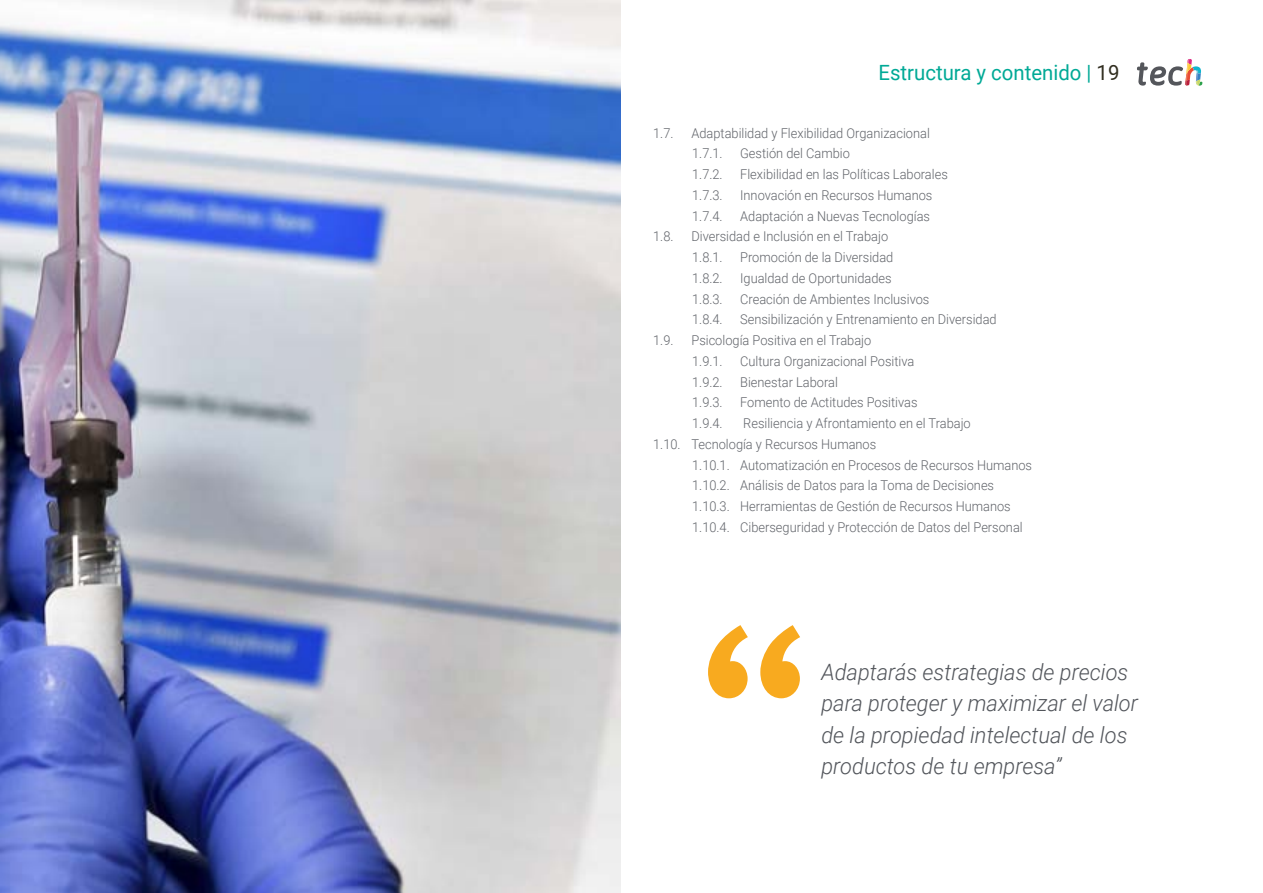
<style>
.page{position:relative;width:1263px;height:893px;background:#fff}
.page>*{position:absolute;margin:0;border:0;box-sizing:border-box;transform-origin:0 0}
.t1{font:italic 300 22.5px/31.5px "Roboto";color:#52555b}
.t2{font:21px "Roboto";color:#00a996}
.t3{font:300 13.5px/20.7px "Roboto";color:#61646a;scale:.95 1}
.s1{color:#312e20}
</style>
<div class="page">
<img style="left:0;top:0;width:621px;height:893px">
<svg style="left:708px;top:625px;width:92px;height:73px"></svg>
<svg style="left:1137px;top:59px;width:65px;height:27px"></svg>
<h2 class="t2" style="left:878px;top:57px;width:242px">Estructura y contenido | <span class="s1">19</span></h2>
<p class="t3" style="left:653px;top:122px;width:23px">1.7.</p>
<p class="t3" style="left:691px;top:122px;width:252px">Adaptabilidad y Flexibilidad Organizacional<br>1.7.1.</p>
<p class="t3" style="left:740px;top:143px;width:117px">Gestión del Cambio</p>
<p class="t3" style="left:692px;top:164px;width:34px">1.7.2.</p>
<p class="t3" style="left:740px;top:164px;width:220px">Flexibilidad en las Políticas Laborales</p>
<p class="t3" style="left:692px;top:184px;width:34px">1.7.3.</p>
<p class="t3" style="left:740px;top:184px;width:204px">Innovación en Recursos Humanos</p>
<p class="t3" style="left:692px;top:205px;width:34px">1.7.4.</p>
<p class="t3" style="left:740px;top:205px;width:201px">Adaptación a Nuevas Tecnologías</p>
<p class="t3" style="left:653px;top:226px;width:23px">1.8.</p>
<p class="t3" style="left:691px;top:226px;width:209px">Diversidad e Inclusión en el Trabajo<br>1.8.1.</p>
<p class="t3" style="left:740px;top:247px;width:163px">Promoción de la Diversidad</p>
<p class="t3" style="left:692px;top:267px;width:34px">1.8.2.</p>
<p class="t3" style="left:740px;top:267px;width:161px">Igualdad de Oportunidades</p>
<p class="t3" style="left:692px;top:288px;width:34px">1.8.3.</p>
<p class="t3" style="left:740px;top:288px;width:201px">Creación de Ambientes Inclusivos</p>
<p class="t3" style="left:692px;top:309px;width:34px">1.8.4.</p>
<p class="t3" style="left:740px;top:309px;width:271px">Sensibilización y Entrenamiento en Diversidad</p>
<p class="t3" style="left:653px;top:330px;width:23px">1.9.</p>
<p class="t3" style="left:691px;top:330px;width:191px">Psicología Positiva en el Trabajo<br>1.9.1.</p>
<p class="t3" style="left:740px;top:350px;width:185px">Cultura Organizacional Positiva</p>
<p class="t3" style="left:692px;top:371px;width:34px">1.9.2.</p>
<p class="t3" style="left:740px;top:371px;width:104px">Bienestar Laboral</p>
<p class="t3" style="left:692px;top:392px;width:34px">1.9.3.</p>
<p class="t3" style="left:740px;top:392px;width:188px">Fomento de Actitudes Positivas</p>
<p class="t3" style="left:692px;top:413px;width:34px">1.9.4.</p>
<p class="t3" style="left:653px;top:413px;width:336px;text-indent:90px">Resiliencia y Afrontamiento en el Trabajo<br>1.10. Tecnología y Recursos Humanos</p>
<p class="t3" style="left:692px;top:454px;width:359px">1.10.1. Automatización en Procesos de Recursos Humanos 1.10.2. Análisis de Datos para la Toma de Decisiones 1.10.3. Herramientas de Gestión de Recursos Humanos 1.10.4. Ciberseguridad y Protección de Datos del Personal</p>
<h1 class="t1" style="left:821px;top:655px;width:318px">Adaptarás estrategias de precios para proteger y maximizar el valor de la propiedad intelectual de los productos de tu empresa”</h1>
</div>
